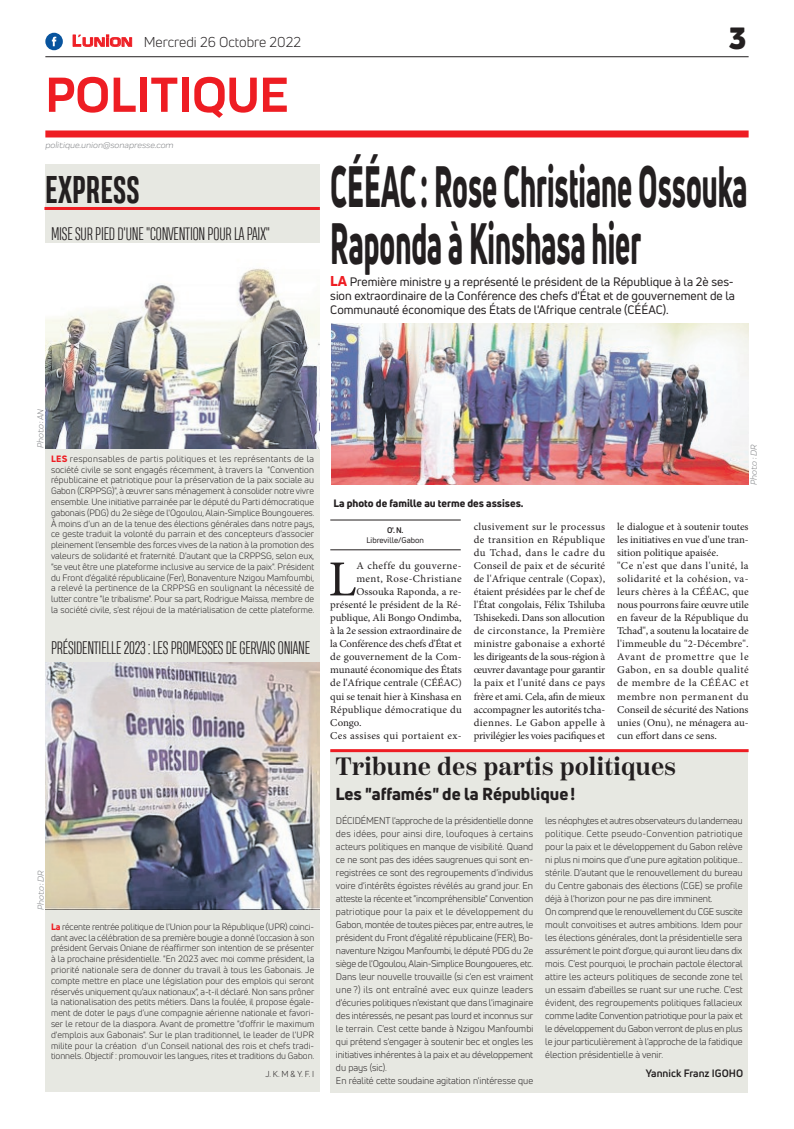
<style>
.page{position:relative;width:794px;height:1129px;background:#fff}
.page>*{position:absolute;margin:0;border:0;box-sizing:border-box;transform-origin:0 0}
.t1{font:800 57px/57px "Uni Neue";color:#231f20;scale:.5 1}
.t2{font:700 51px "Praktika";color:#ee1d23}
.t3{font:50.5px "Minion Pro";color:#231f20}
.t4{font:700 36px "Heading Compressed Pro";color:#231f20}
.t5{font:900 30px "Uni Neue";color:#231f20}
.t6{font:600 25px "Scotch Deck";color:#231f20}
.t7{font:300 17px "Heading Compressed Pro";letter-spacing:-.01em;color:#231f20}
.t8{font:800 17px "Uni Neue";color:#231f20}
.t9{font:14px "Uni Neue";color:#231f20}
.t10{font:12px/14.4px "Uni Neue";color:#231f20;text-align:justify}
.t11{font:10.5px/13px "Minion Pro";color:#231f20;text-align:justify}
.t12{font:10.5px "Minion Pro";letter-spacing:.035em;color:#231f20}
.t13{font:800 10.5px "Uni Neue";color:#231f20}
.t14{font:10.5px "Minion Pro";letter-spacing:.03em;color:#231f20}
.t15{font:10.5px "Minion Pro";letter-spacing:.02em;color:#231f20}
.t16{font:700 10.5px "Uni Neue";color:#231f20}
.t17{font:9.5px/13px "Uni Neue";color:#231f20}
.t18{font:9px/10.8px "Uni Neue";letter-spacing:-.005em;color:#231f20;text-align:justify}
.t19{font:italic 9px "Praktika";color:#818386}
.t20{font:8.5px "Uni Neue";color:#231f20}
.t21{font:8px "Uni Neue";color:#231f20}
.t22{font:700 8px "Uni Neue";color:#231f20}
.s1{font-family:"Eurostile";font-weight:600;font-size:15px;color:#ee1d23}
.s2{font-family:"Eurostile";font-weight:600;font-size:11.4px;color:#ee1d23}
.s3{font-weight:800;font-size:14px;color:#ee1d23}
.s4{font-weight:800;color:#ee1d23}
</style>
<div class="page">
<hr style="left:45px;top:56px;width:703px;height:1px;background:#231f20">
<div style="left:45px;top:130px;width:703px;height:7px;background:#ee1d23"></div>
<svg style="left:72px;top:34px;width:60px;height:13px"></svg>
<div style="left:45px;top:33px;width:18px;height:17px;background:#08549e;border-radius:50%"></div>
<svg style="left:52px;top:37px;width:4px;height:9px"></svg>
<div style="left:45px;top:165px;width:275px;height:926px;background:#e7e8e2"></div>
<div style="left:330px;top:749px;width:418px;height:342px;background:#e7e8e2"></div>
<hr style="left:330px;top:749px;width:418px;height:3px;background:#ee1d23">
<hr style="left:330px;top:549px;width:131px;height:1px;background:#231f20">
<hr style="left:330px;top:519px;width:131px;height:1px;background:#231f20">
<img style="left:331px;top:323px;width:417px;height:161px">
<img style="left:45px;top:243px;width:275px;height:205px">
<img style="left:45px;top:662px;width:275px;height:247px">
<hr style="left:44px;top:207px;width:276px;height:3px;background:#ee1d23">
<h3 class="t9" style="left:72px;top:33px;width:230px"><span class="s1">L</span><span class="s2">UNION</span> Mercredi 26 Octobre 2022</h3>
<h2 class="t2" style="left:45px;top:54px;width:245px">POLITIQUE</h2>
<p class="t19" style="left:45px;top:139px;width:130px">politique.union@sonapresse.com</p>
<h3 class="t4" style="left:45px;top:167px;width:96px">EXPRESS</h3>
<h3 class="t7" style="left:51px;top:224px;width:220px">MISE SUR PIED D'UNE "CONVENTION POUR LA PAIX"</h3>
<h3 class="t5" style="left:729px;top:17px;width:19px">3</h3>
<h1 class="t1" style="left:330px;top:157px;width:836px">CÉÉAC: Rose Christiane Ossouka<br>Raponda à Kinshasa hier</h1>
<p class="t10" style="left:330px;top:274px;width:406px"><span class="s3">LA</span> Première ministre y a représenté le président de la République à la 2è ses&shy;sion extraordinaire de la Conférence des chefs d'État et de gouvernement de la Communauté économique des États de l'Afrique centrale (CÉÉAC).</p>
<p class="t19" style="left:34px;top:448px;width:41px;rotate:-90deg">Photo : AN</p>
<p class="t18" style="left:51px;top:453px;width:265px"><span class="s4">LES</span> responsables de partis politiques et les représentants de la société civile se sont engagés récemment, à travers la "Convention républicaine et patriotique pour la préservation de la paix sociale au Gabon (CRPPSG)", à œuvrer sans ménagement à consolider notre vivre ensemble. Une initiative parrainée par le député du Parti démocratique gabonais (PDG) du 2e siège de l'Ogoulou, Alain-Simplice Boungoueres.<br>À moins d'un an de la tenue des élections générales dans notre pays, ce geste traduit la volonté du parrain et des concepteurs d'associer pleinement l'ensemble des forces vives de la nation à la promotion des valeurs de solidarité et fraternité. D'autant que la CRPPSG, selon eux, "se veut être une plateforme inclusive au service de la paix". Président du Front d'égalité républicaine (Fer), Bonaventure Nzigou Mamfoumbi, a relevé la pertinence de la CRPPSG en soulignant la nécessité de lutter contre "le tribalisme". Pour sa part, Rodrigue Maïssa, membre de la société civile, s'est réjoui de la matérialisation de cette plateforme.</p>
<h3 class="t7" style="left:51px;top:638px;width:260px">PRÉSIDENTIELLE 2023 : LES PROMESSES DE GERVAIS ONIANE</h3>
<p class="t19" style="left:34px;top:910px;width:41px;rotate:-90deg">Photo : DR</p>
<p class="t18" style="left:51px;top:920px;width:265px"><span class="s4">La</span> récente rentrée politique de l’Union pour la République (UPR) coinci&shy;dant avec la célébration de sa première bougie a donné l'occasion à son président Gervais Oniane de réaffirmer son intention de se présenter à la prochaine présidentielle. "En 2023 avec moi comme président, la priorité nationale sera de donner du travail à tous les Gabonais. Je compte mettre en place une législation pour des emplois qui seront réservés uniquement qu’aux nationaux", a-t-il déclaré. Non sans prôner la nationalisation des petits métiers. Dans la foulée, il propose égale&shy;ment de doter le pays d’une compagnie aérienne nationale et favori&shy;ser le retour de la diaspora. Avant de promettre "d'offrir le maximum d'emplois aux Gabonais". Sur le plan traditionnel, le leader de l'UPR milite pour la création d'un Conseil national des rois et chefs tradi&shy;tionnels. Objectif : promouvoir les langues, rites et traditions du Gabon.</p>
<p class="t20" style="left:265px;top:1068px;width:50px">J. K. M &amp; Y. F. I</p>
<p class="t13" style="left:333px;top:496px;width:192px">La photo de famille au terme des assises.</p>
<p class="t19" style="left:747px;top:484px;width:41px;rotate:-90deg">Photo : DR</p>
<p class="t22" style="left:387px;top:525px;width:18px">O'. N.</p>
<p class="t21" style="left:366px;top:535px;width:59px">Libreville/Gabon</p>
<h3 class="t3" style="left:328px;top:545px;width:29px">L</h3>
<p class="t12" style="left:356px;top:559px;width:107px">A cheffe du gouverne-</p>
<p class="t12" style="left:356px;top:572px;width:107px">ment, Rose-Christiane</p>
<p class="t11" style="left:356px;top:585px;width:107px">Ossouka Raponda, a re-</p>
<p class="t11" style="left:330px;top:598px;width:133px">présenté le président de la Ré-</p>
<p class="t11" style="left:330px;top:611px;width:133px">publique, Ali Bongo Ondimba,</p>
<p class="t11" style="left:330px;top:624px;width:133px">à la 2e session extraordinaire de</p>
<p class="t11" style="left:330px;top:637px;width:133px">la Conférence des chefs d'État et</p>
<p class="t11" style="left:330px;top:650px;width:133px">de gouvernement de la Com-</p>
<p class="t11" style="left:330px;top:663px;width:133px">munauté économique des États</p>
<p class="t11" style="left:330px;top:676px;width:133px">de l'Afrique centrale (CÉÉAC)</p>
<p class="t11" style="left:330px;top:689px;width:133px">qui se tenait hier à Kinshasa en</p>
<p class="t15" style="left:330px;top:702px;width:133px">République démocratique du</p>
<p class="t11" style="left:330px;top:715px;width:33px">Congo.</p>
<p class="t14" style="left:330px;top:728px;width:133px">Ces assises qui portaient ex-</p>
<p class="t11" style="left:474px;top:520px;width:133px">clusivement sur le processus de transition en République du Tchad, dans le cadre du Conseil de paix et de sécurité de l'Afrique centrale (Copax), étaient présidées par le chef de l'État congolais, Félix Tshiluba Tshisekedi. Dans son allocution de circonstance, la Première ministre gabonaise a exhorté les dirigeants de la sous-région à œuvrer davantage pour garantir la paix et l'unité dans ce pays frère et ami. Cela, afin de mieux accompagner les autorités tcha&shy;diennes. Le Gabon appelle à privilégier les voies pacifiques et</p>
<p class="t11" style="left:617px;top:520px;width:133px;text-align:left">le dialogue et à soutenir toutes les initiatives en vue d'une tran&shy;sition politique apaisée.<br>"Ce n'est que dans l'unité, la solidarité et la cohésion, va&shy;leurs chères à la CÉÉAC, que nous pourrons faire œuvre utile en faveur de la République du<br>Tchad", a soutenu la locataire de l'immeuble du "2-Décembre".<br>Avant de promettre que le<br>Gabon, en sa double qualité de membre de la CÉÉAC et membre non permanent du<br>Conseil de sécurité des Nations unies (Onu), ne ménagera au&shy;cun effort dans ce sens.</p>
<h3 class="t6" style="left:335px;top:752px;width:342px">Tribune des partis politiques</h3>
<h3 class="t8" style="left:335px;top:782px;width:241px">Les "affamés" de la République!</h3>
<p class="t17" style="left:336px;top:813px;width:199px">DÉCIDÉMENT l'approche de la présidentielle donne des idées, pour ainsi dire, loufoques à certains acteurs politiques en manque de visibilité. Quand ce ne sont pas des idées saugrenues qui sont en&shy;registrées ce sont des regroupements d'individus voire d'intérêts égoïstes révélés au grand jour. En atteste la récente et "incompréhensible" Convention patriotique pour la paix et le développement du Gabon, montée de toutes pièces par, entre autres, le président du Front d'égalité républicaine (FER), Bo&shy;naventure Nzigou Manfoumbi, le député PDG du 2e siège de l'Ogoulou, Alain-Simplice Boungoueres, etc.<br>Dans leur nouvelle trouvaille (si c'en est vraiment une ?) ils ont entraîné avec eux quinze leaders d'écuries politiques n'existant que dans l'imaginaire des intéressés, ne pesant pas lourd et inconnus sur le terrain. C'est cette bande à Nzigou Manfoumbi qui prétend s'engager à soutenir bec et ongles les initiatives inhérentes à la paix et au développement du pays (sic).<br>En réalité cette soudaine agitation n'intéresse que</p>
<p class="t17" style="left:545px;top:813px;width:199px">les néophytes et autres observateurs du landerneau politique. Cette pseudo-Convention patriotique pour la paix et le développement du Gabon relève ni plus ni moins que d'une pure agitation politique… stérile. D'autant que le renouvellement du bureau du Centre gabonais des élections (CGE) se profile déjà à l'horizon pour ne pas dire imminent.<br>On comprend que le renouvellement du CGE suscite moult convoitises et autres ambitions. Idem pour les élections générales, dont la présidentielle sera assurément le point d'orgue, qui auront lieu dans dix mois. C'est pourquoi, le prochain pactole électoral attire les acteurs politiques de seconde zone tel un essaim d'abeilles se ruant sur une ruche. C'est évident, des regroupements politiques fallacieux comme ladite Convention patriotique pour la paix et le développement du Gabon verront de plus en plus le jour particulièrement à l'approche de la fatidique élection présidentielle à venir.</p>
<p class="t16" style="left:646px;top:1066px;width:99px">Yannick Franz IGOHO</p>
</div>
